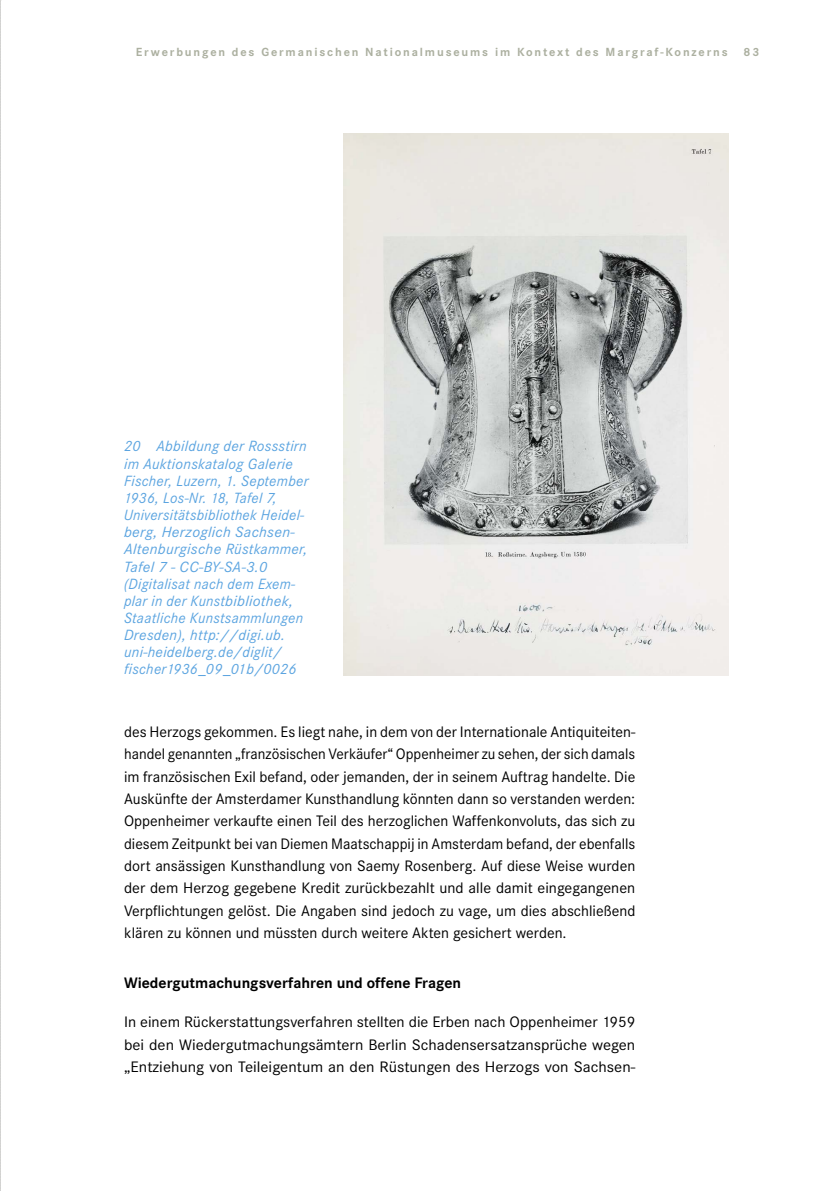
<style>
.page{position:relative;width:819px;height:1191px;background:#fff}
.page>*{position:absolute;margin:0;border:0;box-sizing:border-box;transform-origin:0 0}
.Absatz_1__Absatz{font:15.75px/22.4px "Corporate S";color:#000;text-align:justify}
.Zwischenüberschrift{font:700 15.75px "Corporate S";color:#000}
.Bildunterschrift{font:italic 15.4px/17.2px "Corporate S";letter-spacing:.02em;color:#5ba4e0}
.t1{font:700 12.25px "Corporate S";letter-spacing:.15em;color:#acb0a0}
</style>
<div class="page">
<svg style="left:0;top:0;width:1px;height:1191px"></svg>
<img style="left:343px;top:134px;width:385px;height:541px">
<p class="t1" style="left:136px;top:45px;width:593px">Erwerbungen des Germanischen Nationalmuseums im Kontext des Margraf-Konzerns</p>
<p class="t1" style="left:743px;top:45px;width:17px">83</p>
<p class="Bildunterschrift" style="left:124px;top:438px;width:186px">20 Abbildung der Rossstirn im Auktionskatalog Galerie<br>Fischer, Luzern, 1. -September<br>1936, Los-Nr. 18, Tafel 7,<br>Universitätsbibliothek Heidel&shy;berg, Herzoglich Sachsen-<br>Altenburgische Rüstkammer,<br>Tafel 7 - CC-BY-SA-3.0 (Digitalisat nach dem Exem&shy;plar in der Kunstbibliothek,<br>Staatliche Kunstsammlungen<br>Dresden), http://digi.ub. uni-heidelberg.de/diglit/ fischer1936_09_01b/0026</p>
<p class="Absatz_1__Absatz" style="left:124px;top:720px;width:512px">des Herzogs gekommen. Es liegt nahe, in dem von der Internationale Antiquiteiten&shy;handel genannten „französischen Verkäufer“ Oppenheimer zu sehen, der sich -damals im französischen Exil befand, oder jemanden, der in seinem Auftrag handelte. Die Auskünfte der Amsterdamer Kunsthandlung könnten dann so verstanden werden:<br>Oppenheimer verkaufte einen Teil des herzoglichen Waffenkonvoluts, das sich zu diesem Zeitpunkt bei van Diemen Maatschappij in Amsterdam befand, der ebenfalls dort ansässigen Kunsthandlung von Saemy Rosenberg. Auf diese Weise wurden der dem Herzog gegebene Kredit zurückbezahlt und alle damit eingegangenen Verpflichtungen gelöst. Die Angaben sind jedoch zu vage, um dies abschließend klären zu können und müssten durch weitere Akten gesichert werden.</p>
<p class="Zwischenüberschrift" style="left:124px;top:973px;width:338px">Wiedergutmachungsverfahren und offene Fragen</p>
<p class="Absatz_1__Absatz" style="left:124px;top:1011px;width:512px">In einem Rückerstattungsverfahren stellten die Erben nach Oppenheimer 1959 bei den Wiedergutmachungsämtern Berlin Schadensersatzansprüche wegen „Entziehung von Teileigentum an den Rüstungen des Herzogs von Sachsen-</p>
</div>
